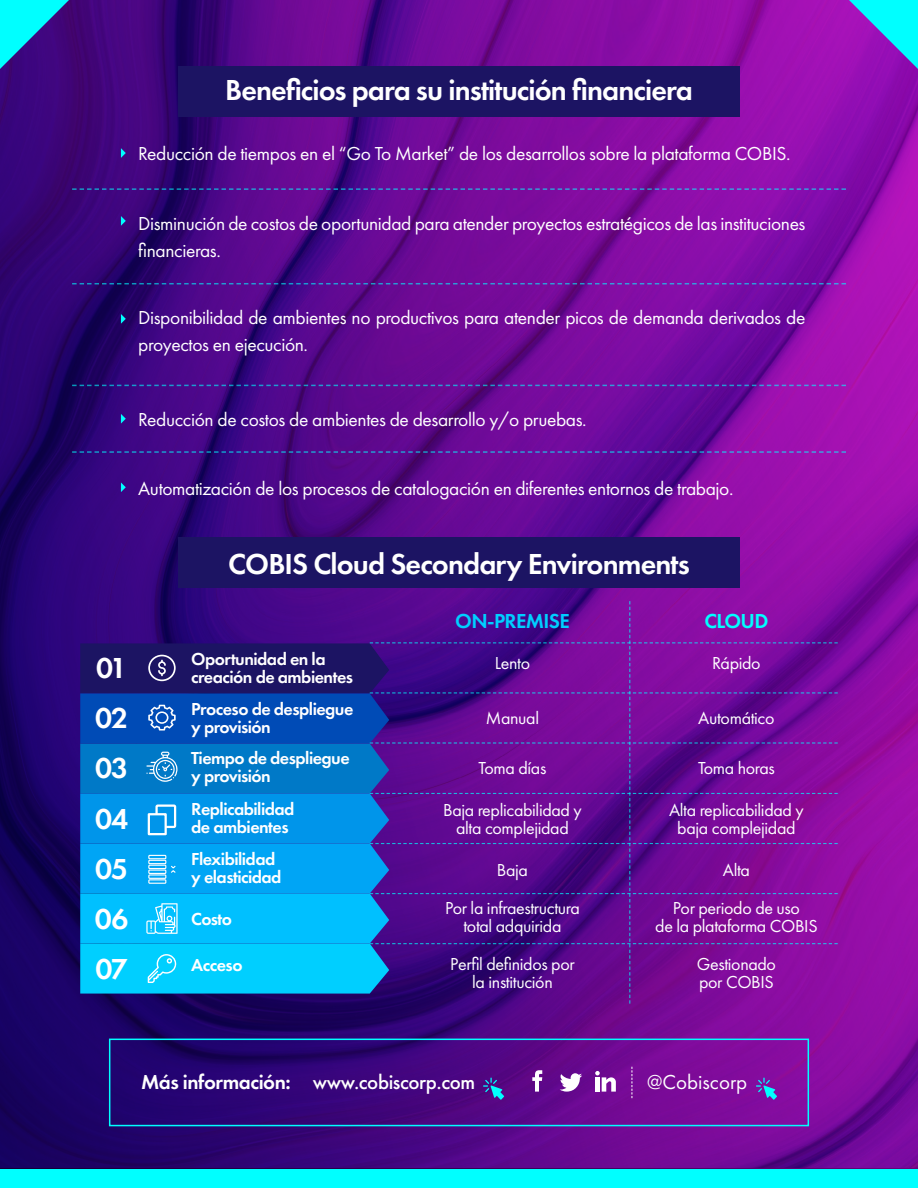
<style>
.page{position:relative;width:918px;height:1188px;background:#fff}
.page>*{position:absolute;margin:0;border:0;box-sizing:border-box;transform-origin:0 0}
.t1{font:600 30px "Futura PT";letter-spacing:-.03em;color:#fff}
.t2{font:500 21px "Futura PT";letter-spacing:-.02em;color:#fff}
.t3{font:21px "Futura PT";color:#fff}
.t4{font:600 21px "Futura PT";letter-spacing:-.03em;color:#00cfff}
.t5{font:600 21px "Futura PT";letter-spacing:-.03em;color:#0ff}
.t6{font:19.5px/27px "Futura PT";letter-spacing:-.02em;color:#fff}
.t7{font:18px/18px "Futura PT";letter-spacing:-.02em;color:#fff;text-align:center}
.t8{font:600 18px/18px "Futura PT";letter-spacing:-.03em;color:#fff}
.s1{font-weight:600}
</style>
<div class="page">
<img style="left:0;top:0;width:918px;height:1169px">
<svg style="left:72px;top:188px;width:774px;height:2px;background:#4d4bb1"></svg>
<svg style="left:72px;top:283px;width:774px;height:1px"></svg>
<svg style="left:72px;top:385px;width:774px;height:1px"></svg>
<svg style="left:72px;top:451px;width:774px;height:2px;background:#464baf"></svg>
<svg style="left:121px;top:148px;width:5px;height:10px"></svg>
<svg style="left:121px;top:414px;width:5px;height:10px"></svg>
<svg style="left:121px;top:314px;width:5px;height:10px"></svg>
<svg style="left:121px;top:216px;width:5px;height:10px"></svg>
<svg style="left:121px;top:482px;width:5px;height:10px"></svg>
<div style="left:0;top:1169px;width:918px;height:19px;background:#0ff"></div>
<div style="left:109px;top:1039px;width:700px;height:87px;border:2px solid #0ff"></div>
<svg style="left:532px;top:1070px;width:10px;height:22px"></svg>
<svg style="left:560px;top:1073px;width:22px;height:19px"></svg>
<svg style="left:595px;top:1071px;width:21px;height:21px"></svg>
<svg style="left:632px;top:1067px;width:1px;height:31px"></svg>
<svg style="left:483px;top:1078px;width:21px;height:22px"></svg>
<svg style="left:756px;top:1078px;width:21px;height:22px"></svg>
<svg style="left:0;top:0;width:69px;height:69px;background:#1f82bd"></svg>
<svg style="left:849px;top:0;width:69px;height:69px;background:#4e87da"></svg>
<div style="left:178px;top:66px;width:562px;height:50px;background:#1c1463"></div>
<div style="left:178px;top:538px;width:562px;height:50px;background:#1c1463"></div>
<svg style="left:80px;top:601px;width:758px;height:403px;background:#4334a7"></svg>
<h1 class="t1" style="left:225px;top:71px;width:469px">Beneficios para su institución financiera</h1>
<p class="t6" style="left:138px;top:140px;width:654px">Reducción de tiempos en el “Go To Market” de los desarrollos sobre la plataforma COBIS.</p>
<p class="t6" style="left:138px;top:210px;width:669px">Disminución de costos de oportunidad para atender proyectos estratégicos de las instituciones financieras.</p>
<p class="t6" style="left:138px;top:304px;width:669px">Disponibilidad de ambientes no productivos para atender picos de demanda derivados de proyectos en ejecución.</p>
<p class="t6" style="left:138px;top:406px;width:450px">Reducción de costos de ambientes de desarrollo y/o pruebas.</p>
<p class="t6" style="left:138px;top:475px;width:597px">Automatización de los procesos de catalogación en diferentes entornos de trabajo.</p>
<h1 class="t1" style="left:228px;top:545px;width:463px">COBIS Cloud Secondary Environments</h1>
<h1 class="t1" style="left:96px;top:649px;width:33px">01</h1>
<p class="t8" style="left:191px;top:650px;width:163px">Oportunidad en la creación de ambientes</p>
<h1 class="t1" style="left:95px;top:699px;width:35px">02</h1>
<h1 class="t1" style="left:95px;top:749px;width:35px">03</h1>
<h1 class="t1" style="left:95px;top:800px;width:35px">04</h1>
<h1 class="t1" style="left:95px;top:850px;width:35px">05</h1>
<h1 class="t1" style="left:95px;top:900px;width:35px">06</h1>
<h1 class="t1" style="left:95px;top:950px;width:34px">07</h1>
<p class="t8" style="left:191px;top:700px;width:164px">Proceso de despliegue y provisión</p>
<p class="t8" style="left:191px;top:749px;width:160px">Tiempo de despliegue y provisión</p>
<p class="t8" style="left:191px;top:800px;width:105px">Replicabilidad de ambientes</p>
<p class="t8" style="left:191px;top:849px;width:92px">Flexibilidad y elasticidad</p>
<p class="t8" style="left:191px;top:909px;width:42px">Costo</p>
<p class="t8" style="left:191px;top:956px;width:53px">Acceso</p>
<p class="t4" style="left:455px;top:608px;width:116px">ON-PREMISE</p>
<p class="t7" style="left:495px;top:654px;width:37px">Lento</p>
<p class="t7" style="left:486px;top:709px;width:55px">Manual</p>
<p class="t7" style="left:479px;top:759px;width:69px">Toma días</p>
<p class="t7" style="left:443px;top:801px;width:140px">Baja replicabilidad y alta complejidad</p>
<p class="t7" style="left:497px;top:861px;width:33px">Baja</p>
<p class="t7" style="left:445px;top:899px;width:136px">Por la infraestructura total adquirida</p>
<p class="t7" style="left:450px;top:955px;width:126px">Perfil definidos por la institución</p>
<p class="t5" style="left:704px;top:608px;width:65px">CLOUD</p>
<p class="t7" style="left:712px;top:654px;width:50px">Rápido</p>
<p class="t7" style="left:698px;top:709px;width:78px">Automático</p>
<p class="t7" style="left:698px;top:759px;width:78px">Toma horas</p>
<p class="t7" style="left:669px;top:801px;width:136px">Alta replicabilidad y baja complejidad</p>
<p class="t7" style="left:723px;top:861px;width:29px">Alta</p>
<p class="t7" style="left:655px;top:899px;width:164px">Por periodo de uso<br>de la plataforma COBIS</p>
<p class="t7" style="left:697px;top:955px;width:81px;text-align:left">Gestionado por COBIS</p>
<p class="t2" style="left:141px;top:1069px;width:336px"><span class="s1">Más información:</span> www.cobiscorp.com</p>
<p class="t3" style="left:647px;top:1070px;width:102px">@Cobiscorp</p>
</div>
